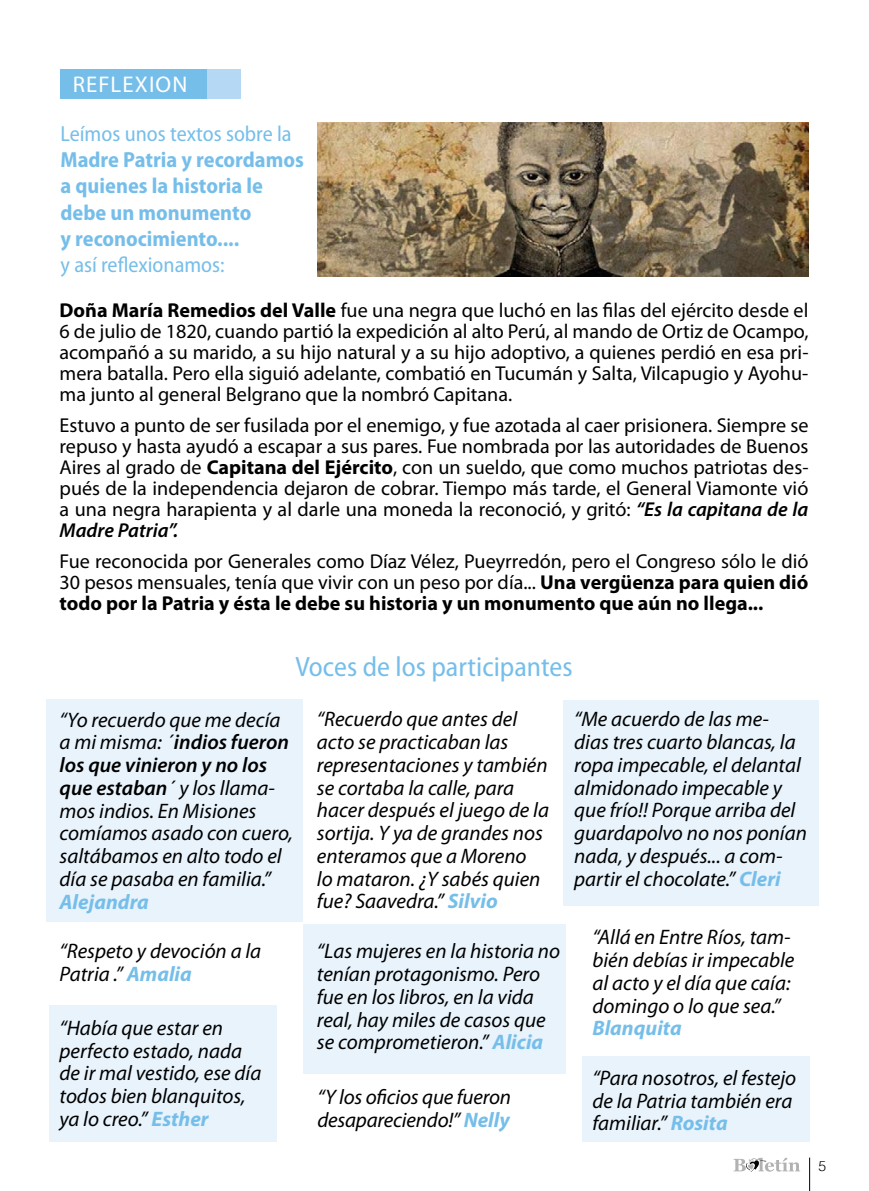
<style>
.page{position:relative;width:869px;height:1191px;background:#fff}
.page>*{position:absolute;margin:0;border:0;box-sizing:border-box;transform-origin:0 0}
.t1{font:semi-condensed 28px "Myriad Pro";color:#76beea}
.t2{font:22.75px "Myriad Pro";letter-spacing:.05em;color:#fff}
.t3{font:700 semi-condensed 21.88px/26.2px "Myriad Pro";color:#76beea}
.t4{font:semi-condensed 21.88px "Myriad Pro";color:#76beea}
.t5{font:italic 21px/22.8px "Myriad Pro";color:#000}
.t6{font:italic 700 21px "Myriad Pro";color:#76beea}
.t7{font:20.12px/21px "Myriad Pro";color:#000;text-align:justify}
.t8{font:300 14px "Helvetica";color:#000}
.s1{font-weight:700}
.s2{font-weight:600;font-style:italic}
.s3{font-weight:600}
.s4{font-weight:700;color:#76beea}
</style>
<div class="page">
<hr style="left:809px;top:1157px;width:1px;height:34px;background:#000">
<svg style="left:733px;top:1157px;width:66px;height:14px"></svg>
<div style="left:303px;top:924px;width:262px;height:149px;background:#e8f3fc"></div>
<div style="left:582px;top:1056px;width:227px;height:85px;background:#e8f3fc"></div>
<div style="left:563px;top:700px;width:255px;height:205px;background:#e8f3fc"></div>
<div style="left:49px;top:1005px;width:227px;height:136px;background:#e8f3fc"></div>
<div style="left:46px;top:700px;width:257px;height:222px;background:#e8f3fc"></div>
<div style="left:61px;top:69px;width:146px;height:30px;background:#76beea"></div>
<div style="left:207px;top:69px;width:33px;height:30px;background:#b5d8f4"></div>
<img style="left:318px;top:122px;width:490px;height:154px">
<p class="t2" style="left:73px;top:70px;width:116px">REFLEXION</p>
<p class="t4" style="left:61px;top:122px;width:232px">Leímos unos textos sobre la</p>
<p class="t3" style="left:61px;top:147px;width:245px">Madre Patria y recordamos a quienes la historia le debe un monumento<br>y reconocimiento....</p>
<p class="t4" style="left:61px;top:253px;width:165px">y así reflexionamos:</p>
<p class="t7" style="left:60px;top:299px;width:750px"><span class="s1">Doña María Remedios del Valle</span> fue una negra que luchó en las filas del ejército desde el 6 de julio de 1820, cuando partió la expedición al alto Perú, al mando de Ortiz de Ocampo, acompañó a su marido, a su hijo natural y a su hijo adoptivo, a quienes perdió en esa pri&shy;mera batalla. Pero ella siguió adelante, combatió en Tucumán y Salta, Vilcapugio y Ayohu&shy;ma junto al general Belgrano que la nombró Capitana.</p>
<p class="t7" style="left:60px;top:414px;width:750px">Estuvo a punto de ser fusilada por el enemigo, y fue azotada al caer prisionera. Siempre se repuso y hasta ayudó a escapar a sus pares. Fue nombrada por las autoridades de Buenos Aires al grado de <span class="s1">Capitana del Ejército</span>, con un sueldo, que como muchos patriotas des&shy;pués de la independencia dejaron de cobrar. Tiempo más tarde, el General Viamonte vió a una negra harapienta y al darle una moneda la reconoció, y gritó: <span class="s2">“Es la capitana de la Madre Patria”.</span></p>
<p class="t7" style="left:60px;top:550px;width:750px">Fue reconocida por Generales como Díaz Vélez, Pueyrredón, pero el Congreso sólo le dió 30 pesos mensuales, tenía que vivir con un peso por día... <span class="s1">Una vergüenza para quien dió todo por la Patria y ésta le debe su historia y un monumento que aún no llega...</span></p>
<h1 class="t1" style="left:295px;top:651px;width:278px">Voces de los participantes</h1>
<p class="t5" style="left:60px;top:708px;width:235px">“Yo recuerdo que me decía a mi misma: ´<span class="s3">indios fueron los que vinieron y no los que estaban</span>´ y los llama&shy;mos indios. En Misiones comíamos asado con cuero, saltábamos en alto todo el día se pasaba en familia.”</p>
<p class="t6" style="left:60px;top:890px;width:91px">Alejandra</p>
<p class="t5" style="left:317px;top:708px;width:233px">“Recuerdo que antes del acto se practicaban las representaciones y también se cortaba la calle, para hacer después el juego de la sortija. Y ya de grandes nos enteramos que a Moreno<br>lo mataron. ¿Y sabés quien fue? Saavedra.” <span class="s4">Silvio</span></p>
<p class="t5" style="left:574px;top:708px;width:234px">“Me acuerdo de las me&shy;dias tres cuarto blancas, la ropa impecable, el delantal almidonado impecable y que frío!! Porque arriba del guardapolvo no nos ponían nada, y después... a com&shy;partir el chocolate.” <span class="s4">Cleri</span></p>
<p class="t5" style="left:59px;top:940px;width:203px">“Respeto y devoción a la<br>Patria .” <span class="s4">Amalia</span></p>
<p class="t5" style="left:317px;top:940px;width:244px">“Las mujeres en la historia no tenían protagonismo. Pero fue en los libros, en la vida real, hay miles de casos que se comprometieron.” <span class="s4">Alicia</span></p>
<p class="t5" style="left:59px;top:1017px;width:203px">“Había que estar en perfecto estado, nada de ir mal vestido, ese día todos bien blanquitos, ya lo creo.” <span class="s4">Esther</span></p>
<p class="t5" style="left:317px;top:1086px;width:195px">“Y los oficios que fueron desapareciendo!” <span class="s4">Nelly</span></p>
<p class="t5" style="left:592px;top:926px;width:203px">“Allá en Entre Ríos, tam&shy;bién debías ir impecable al acto y el día que caía: domingo o lo que sea.”</p>
<p class="t6" style="left:592px;top:1016px;width:91px">Blanquita</p>
<p class="t5" style="left:592px;top:1067px;width:205px">“Para nosotros, el festejo de la Patria también era familiar.” <span class="s4">Rosita</span></p>
<p class="t8" style="left:818px;top:1157px;width:9px">5</p>
</div>
